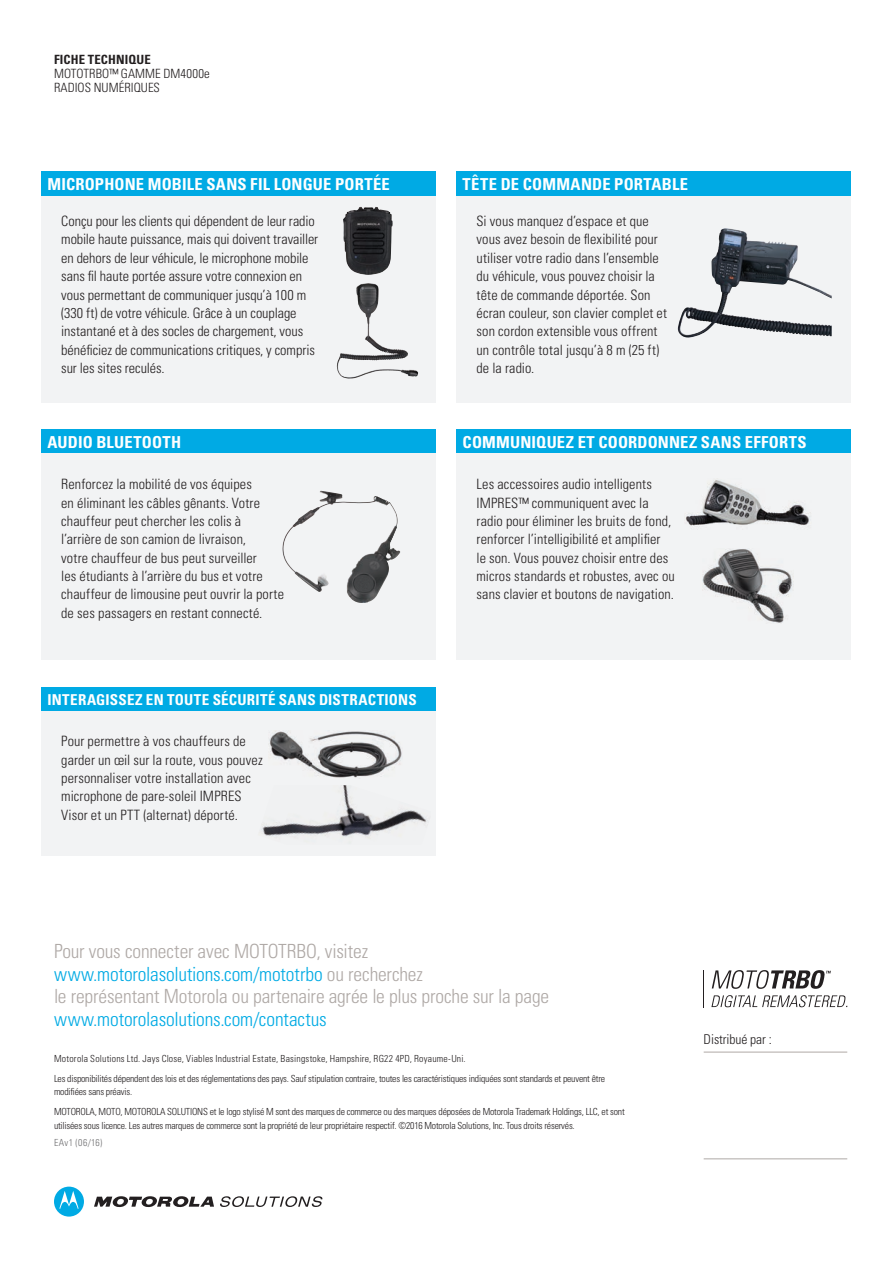
<style>
.page{position:relative;width:893px;height:1263px;background:#fff}
.page>*{position:absolute;margin:0;border:0;box-sizing:border-box;transform-origin:0 0}
.t1{font:300 condensed 19.5px/22.5px "Univers";letter-spacing:-.01em;color:#afa9a6}
.t2{font:300 condensed 19.5px "Univers";letter-spacing:-.01em;color:#00aae4}
.t3{font:700 condensed 16.5px "Univers";letter-spacing:.01em;color:#fff}
.t4{font:700 condensed 15px "Univers";letter-spacing:.02em;color:#fff}
.t5{font:300 condensed 14.25px/18.3px "Univers";letter-spacing:.005em;color:#231f20}
.t6{font:300 condensed 13.5px "Univers";letter-spacing:-.005em;color:#231f20}
.t7{font:300 condensed 12.75px/14.2px "Univers";letter-spacing:.005em;color:#231f20}
.t8{font:700 condensed 12.75px "Univers";letter-spacing:.01em;color:#231f20}
.t9{font:300 condensed 9.75px/20px "Univers";letter-spacing:-.02em;color:#231f20}
.t10{font:300 condensed 9.75px "Univers";letter-spacing:.035em;color:#6e6e70}
.s1{color:#00aae4}
</style>
<div class="page">
<div style="left:41px;top:171px;width:395px;height:25px;background:#00aae4"></div>
<div style="left:41px;top:196px;width:395px;height:206px;background:#f2f3f4"></div>
<div style="left:457px;top:171px;width:394px;height:25px;background:#00aae4"></div>
<div style="left:457px;top:196px;width:394px;height:206px;background:#f2f3f4"></div>
<div style="left:41px;top:429px;width:395px;height:25px;background:#00aae4"></div>
<div style="left:41px;top:454px;width:395px;height:206px;background:#f2f3f4"></div>
<div style="left:457px;top:429px;width:394px;height:25px;background:#00aae4"></div>
<div style="left:457px;top:454px;width:394px;height:206px;background:#f2f3f4"></div>
<div style="left:41px;top:687px;width:395px;height:24px;background:#00aae4"></div>
<div style="left:41px;top:711px;width:395px;height:145px;background:#f2f3f4"></div>
<img style="left:343px;top:207px;width:50px;height:68px">
<img style="left:356px;top:283px;width:40px;height:71px">
<img style="left:269px;top:730px;width:133px;height:48px">
<img style="left:261px;top:785px;width:167px;height:54px">
<img style="left:282px;top:491px;width:46px;height:63px">
<img style="left:702px;top:549px;width:91px;height:74px">
<img style="left:686px;top:480px;width:125px;height:46px">
<img style="left:711px;top:228px;width:121px;height:73px">
<img style="left:678px;top:301px;width:107px;height:37px">
<svg style="left:94px;top:1196px;width:120px;height:12px"></svg>
<svg style="left:54px;top:1186px;width:30px;height:30px"></svg>
<svg style="left:220px;top:1196px;width:102px;height:11px"></svg>
<svg style="left:711px;top:995px;width:136px;height:12px"></svg>
<hr style="left:704px;top:970px;width:1px;height:37px;background:#231f20">
<svg style="left:712px;top:970px;width:119px;height:19px"></svg>
<hr style="left:704px;top:1052px;width:143px;height:1px;background:#afa9a6">
<hr style="left:704px;top:1158px;width:143px;height:1px;background:#afa9a6">
<p class="t8" style="left:54px;top:52px;width:98px">FICHE TECHNIQUE</p>
<p class="t7" style="left:54px;top:66px;width:157px">MOTOTRBO™ GAMME DM4000e<br>RADIOS NUMÉRIQUES</p>
<p class="t3" style="left:47px;top:174px;width:344px">MICROPHONE MOBILE SANS FIL LONGUE PORTÉE</p>
<p class="t5" style="left:61px;top:212px;width:258px">Conçu pour les clients qui dépendent de leur radio mobile haute puissance, mais qui doivent travailler en dehors de leur véhicule, le microphone mobile sans fil haute portée assure votre connexion en vous permettant de communiquer jusqu’à 100 m (330 ft) de votre véhicule. Grâce à un couplage instantané et à des socles de chargement, vous bénéficiez de communications critiques, y compris sur les sites reculés.</p>
<p class="t3" style="left:47px;top:432px;width:135px">AUDIO BLUETOOTH</p>
<p class="t5" style="left:61px;top:475px;width:224px">Renforcez la mobilité de vos équipes<br>en éliminant les câbles gênants. Votre chauffeur peut chercher les colis à l’arrière de son camion de livraison,<br>votre chauffeur de bus peut surveiller<br>les étudiants à l’arrière du bus et votre chauffeur de limousine peut ouvrir la porte de ses passagers en restant connecté.</p>
<p class="t4" style="left:47px;top:690px;width:371px">INTERAGISSEZ EN TOUTE SÉCURITÉ SANS DISTRACTIONS</p>
<p class="t5" style="left:61px;top:732px;width:203px">Pour permettre à vos chauffeurs de garder un œil sur la route, vous pouvez personnaliser votre installation avec microphone de pare-soleil IMPRES Visor et un PTT (alternat) déporté.</p>
<p class="t3" style="left:463px;top:174px;width:227px">TÊTE DE COMMANDE PORTABLE</p>
<p class="t5" style="left:476px;top:212px;width:192px">Si vous manquez d’espace et que vous avez besoin de flexibilité pour utiliser votre radio dans l’ensemble du véhicule, vous pouvez choisir la tête de commande déportée. Son écran couleur, son clavier complet et son cordon extensible vous offrent un contrôle total jusqu’à 8 m (25 ft) de la radio.</p>
<p class="t3" style="left:463px;top:432px;width:345px">COMMUNIQUEZ ET COORDONNEZ SANS EFFORTS</p>
<p class="t5" style="left:476px;top:475px;width:200px">Les accessoires audio intelligents IMPRES™ communiquent avec la radio pour éliminer les bruits de fond, renforcer l’intelligibilité et amplifier<br>le son. Vous pouvez choisir entre des micros standards et robustes, avec ou sans clavier et boutons de navigation.</p>
<h1 class="t1" style="left:54px;top:940px;width:497px">Pour vous connecter avec MOTOTRBO, visitez <span class="s1">www.motorolasolutions.com/mototrbo</span> ou recherchez<br>le représentant Motorola ou partenaire agrée le plus proche sur la page</h1>
<h1 class="t2" style="left:54px;top:1007px;width:274px">www.motorolasolutions.com/contactus</h1>
<p class="t9" style="left:54px;top:1048px;width:553px">Motorola Solutions Ltd. Jays Close, Viables Industrial Estate, Basingstoke, Hampshire, RG22 4PD, Royaume-Uni.<br>Les disponibilités dépendent des lois et des réglementations des pays. Sauf stipulation contraire, toutes les caractéristiques indiquées sont standards et peuvent être</p>
<p class="t9" style="left:54px;top:1081px;width:572px">modifiées sans préavis.<br>MOTOROLA, MOTO, MOTOROLA SOLUTIONS et le logo stylisé M sont des marques de commerce ou des marques déposées de Motorola Trademark Holdings, LLC, et sont</p>
<p class="t9" style="left:54px;top:1115px;width:522px">utilisées sous licence. Les autres marques de commerce sont la propriété de leur propriétaire respectif. ©2016 Motorola Solutions, Inc. Tous droits réservés.</p>
<p class="t10" style="left:54px;top:1137px;width:50px">EAv1 (06/16)</p>
<p class="t6" style="left:704px;top:1031px;width:70px">Distribué par :</p>
</div>
